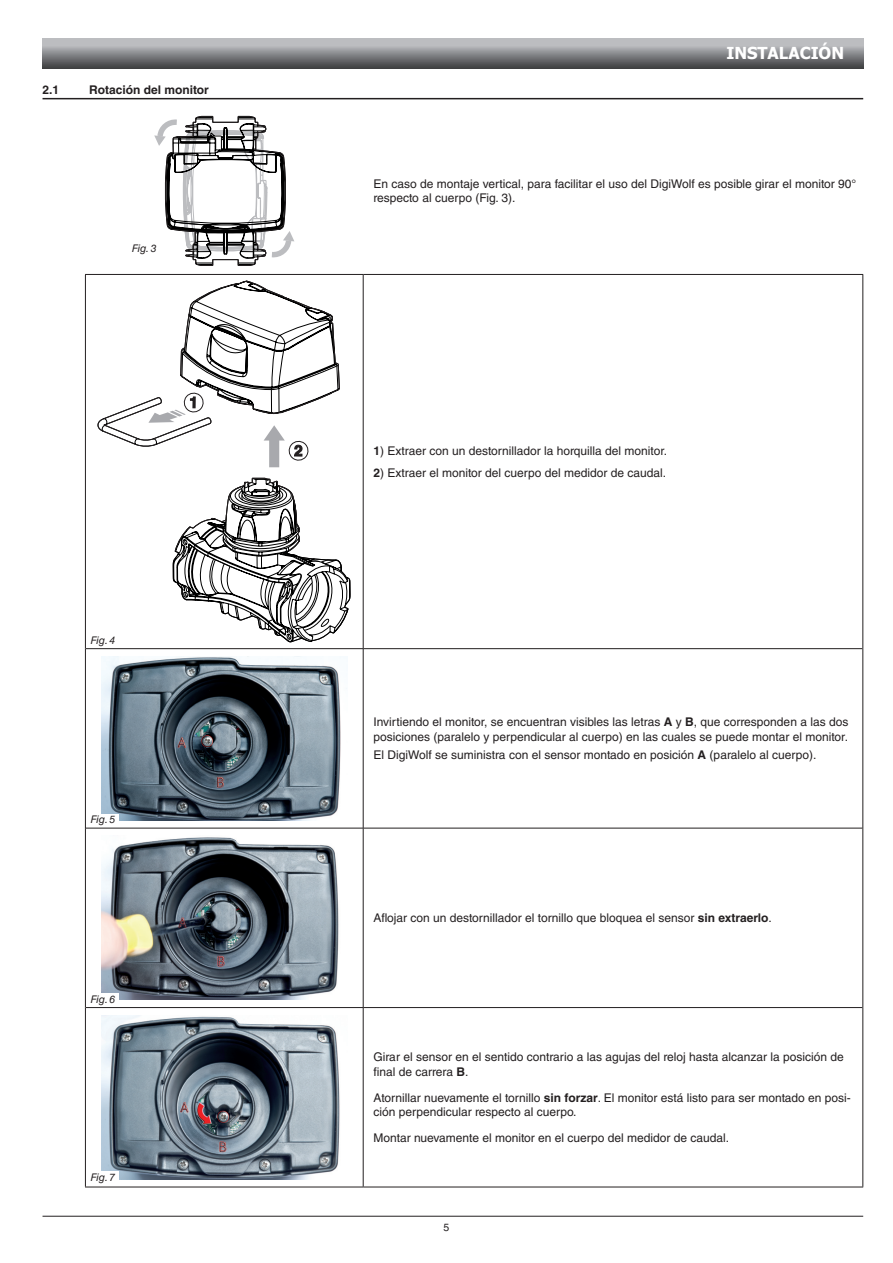
<style>
.page{position:relative;width:893px;height:1263px;background:#fff}
.page>*{position:absolute;margin:0;border:0;box-sizing:border-box;transform-origin:0 0}
.t1{font:700 16.5px "Tahoma";color:#fff}
.t2{font:12px/14.4px "Helvetica LT Std";color:#231f20}
.t3{font:700 12px "Helvetica LT Std";color:#231f20}
.t4{font:italic 10.5px "Helvetica LT Std";letter-spacing:-.025em;color:#231f20}
.t5{font:10.5px "Helvetica LT Std";color:#231f20}
.s1{font-weight:700}
</style>
<div class="page">
<hr style="left:43px;top:1216px;width:820px;height:1px;background:#231f20">
<svg style="left:43px;top:38px;width:820px;height:30px"></svg>
<hr style="left:43px;top:98px;width:820px;height:1px;background:#231f20">
<hr style="left:363px;top:828px;width:1px;height:179px;background:#231f20">
<hr style="left:86px;top:1007px;width:277px;height:1px;background:#231f20">
<hr style="left:363px;top:1007px;width:499px;height:1px;background:#231f20">
<hr style="left:363px;top:1008px;width:1px;height:178px;background:#231f20">
<hr style="left:86px;top:648px;width:277px;height:1px;background:#231f20">
<hr style="left:363px;top:648px;width:499px;height:1px;background:#231f20">
<hr style="left:86px;top:828px;width:277px;height:1px;background:#231f20">
<hr style="left:363px;top:828px;width:499px;height:1px;background:#231f20">
<hr style="left:85px;top:275px;width:1px;height:374px;background:#231f20">
<hr style="left:862px;top:275px;width:1px;height:374px;background:#231f20">
<hr style="left:85px;top:649px;width:1px;height:179px;background:#231f20">
<hr style="left:862px;top:649px;width:1px;height:179px;background:#231f20">
<hr style="left:85px;top:828px;width:1px;height:179px;background:#231f20">
<hr style="left:862px;top:828px;width:1px;height:179px;background:#231f20">
<hr style="left:85px;top:1007px;width:1px;height:179px;background:#231f20">
<hr style="left:862px;top:1007px;width:1px;height:179px;background:#231f20">
<hr style="left:85px;top:1186px;width:278px;height:1px;background:#231f20">
<hr style="left:363px;top:1186px;width:500px;height:1px;background:#231f20">
<hr style="left:363px;top:275px;width:1px;height:373px;background:#231f20">
<hr style="left:363px;top:649px;width:1px;height:179px;background:#231f20">
<hr style="left:85px;top:274px;width:278px;height:1px;background:#231f20">
<hr style="left:363px;top:274px;width:500px;height:1px;background:#231f20">
<svg style="left:154px;top:115px;width:140px;height:151px"></svg>
<svg style="left:172px;top:477px;width:179px;height:166px"></svg>
<svg style="left:97px;top:280px;width:243px;height:187px"></svg>
<img style="left:101px;top:656px;width:240px;height:164px">
<img style="left:101px;top:837px;width:238px;height:163px">
<img style="left:101px;top:1015px;width:239px;height:164px">
<div style="left:91px;top:814px;width:27px;height:11px;background:#fff"></div>
<div style="left:91px;top:993px;width:27px;height:12px;background:#fff"></div>
<div style="left:91px;top:1171px;width:27px;height:11px;background:#fff"></div>
<p class="t3" style="left:43px;top:82px;width:18px">2.1</p>
<p class="t3" style="left:89px;top:82px;width:121px">Rotación del monitor</p>
<p class="t4" style="left:132px;top:242px;width:26px">Fig. 3</p>
<p class="t4" style="left:91px;top:634px;width:26px">Fig. 4</p>
<p class="t4" style="left:91px;top:814px;width:26px">Fig. 5</p>
<p class="t4" style="left:91px;top:993px;width:26px">Fig. 6</p>
<p class="t4" style="left:91px;top:1171px;width:26px">Fig. 7</p>
<h1 class="t1" style="left:726px;top:42px;width:119px">INSTALACIÓN</h1>
<p class="t2" style="left:373px;top:176px;width:484px">En caso de montaje vertical, para facilitar el uso del DigiWolf es posible girar el monitor 90° respecto al cuerpo (Fig. 3).</p>
<p class="t2" style="left:373px;top:444px;width:295px"><span class="s1">1</span>) Extraer con un destornillador la horquilla del monitor.</p>
<p class="t2" style="left:373px;top:465px;width:294px"><span class="s1">2</span>) Extraer el monitor del cuerpo del medidor de caudal.</p>
<p class="t2" style="left:373px;top:715px;width:476px">Invirtiendo el monitor, se encuentran visibles las letras <span class="s1">A</span> y <span class="s1">B</span>, que corresponden a las dos posiciones (paralelo y perpendicular al cuerpo) en las cuales se puede montar el monitor.</p>
<p class="t2" style="left:373px;top:748px;width:445px">El DigiWolf se suministra con el sensor montado en posición <span class="s1">A</span> (paralelo al cuerpo).</p>
<p class="t2" style="left:373px;top:911px;width:400px">Aflojar con un destornillador el tornillo que bloquea el sensor <span class="s1">sin extraerlo</span>.</p>
<p class="t2" style="left:373px;top:1050px;width:472px">Girar el sensor en el sentido contrario a las agujas del reloj hasta alcanzar la posición de final de carrera <span class="s1">B</span>.</p>
<p class="t2" style="left:373px;top:1090px;width:479px">Atornillar nuevamente el tornillo <span class="s1">sin forzar</span>. El monitor está listo para ser montado en posi&shy;ción perpendicular respecto al cuerpo.</p>
<p class="t2" style="left:373px;top:1130px;width:357px">Montar nuevamente el monitor en el cuerpo del medidor de caudal.</p>
<p class="t5" style="left:443px;top:1221px;width:7px">5</p>
</div>
